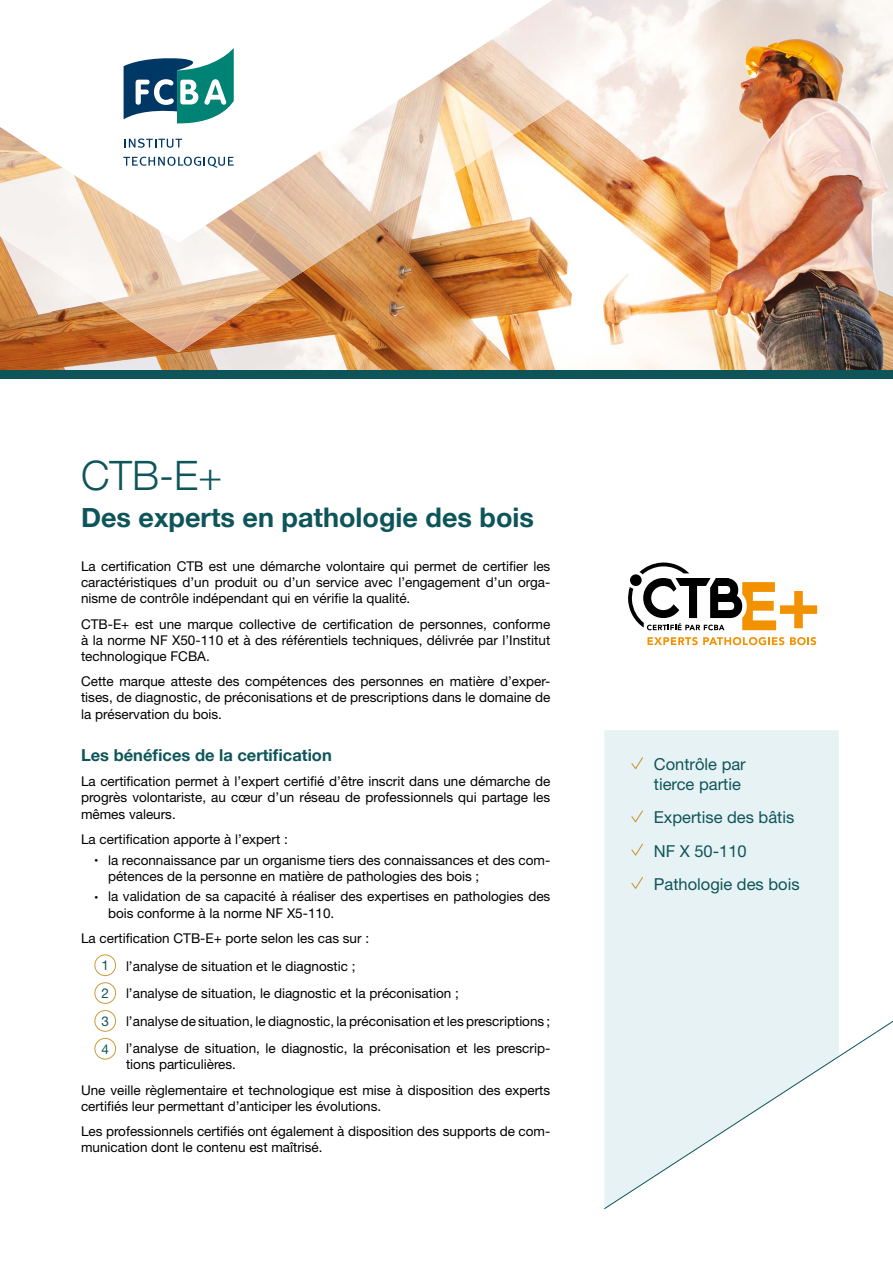
<style>
.page{position:relative;width:893px;height:1263px;background:#fff}
.page>*{position:absolute;margin:0;border:0;box-sizing:border-box;transform-origin:0 0}
.t1{font:300 40.5px "Helvetica Neue";color:#0e555a}
.t2{font:700 27px "Helvetica Neue";color:#0e555a}
.t3{font:16.5px/33.3px "Helvetica Neue";color:#0e555a}
.t4{font:700 16.5px "Helvetica Neue";color:#0e555a}
.t5{font:13.5px/16.2px "Helvetica Neue";color:#000}
.t6{font:13.5px "Helvetica Neue";color:#0e555a}
.s1{font-size:7.5px}
</style>
<div class="page">
<img style="left:631px;top:0;width:262px;height:370px">
<img style="left:526px;top:101px;width:105px;height:269px">
<img style="left:0;top:352px;width:52px;height:18px">
<img style="left:473px;top:243px;width:53px;height:127px">
<img style="left:368px;top:243px;width:105px;height:127px">
<img style="left:263px;top:303px;width:105px;height:67px">
<img style="left:52px;top:352px;width:105px;height:18px">
<img style="left:210px;top:352px;width:53px;height:18px">
<img style="left:157px;top:352px;width:53px;height:18px">
<div style="left:95px;top:954px;width:21px;height:22px;border:1px solid #cb9a3b;border-radius:50%"></div>
<div style="left:95px;top:982px;width:21px;height:22px;border:1px solid #cb9a3b;border-radius:50%"></div>
<div style="left:95px;top:1010px;width:21px;height:22px;border:1px solid #cb9a3b;border-radius:50%"></div>
<div style="left:95px;top:1038px;width:21px;height:21px;border:1px solid #cb9a3b;border-radius:50%"></div>
<div style="left:604px;top:730px;width:235px;height:281px;background:#e7f2f4"></div>
<svg style="left:630px;top:756px;width:14px;height:15px"></svg>
<svg style="left:630px;top:809px;width:14px;height:15px"></svg>
<svg style="left:630px;top:843px;width:14px;height:14px"></svg>
<svg style="left:630px;top:876px;width:14px;height:14px"></svg>
<div style="left:0;top:370px;width:893px;height:9px;background:#0e555a"></div>
<img style="left:553px;top:0;width:119px;height:101px">
<img style="left:672px;top:0;width:49px;height:32px">
<img style="left:553px;top:100px;width:14px;height:28px">
<img style="left:289px;top:243px;width:87px;height:60px">
<img style="left:0;top:243px;width:289px;height:109px">
<svg style="left:0;top:0;width:553px;height:243px"></svg>
<svg style="left:604px;top:1011px;width:289px;height:199px"></svg>
<svg style="left:124px;top:138px;width:58px;height:10px"></svg>
<svg style="left:123px;top:157px;width:111px;height:11px"></svg>
<svg style="left:124px;top:48px;width:110px;height:76px"></svg>
<svg style="left:647px;top:637px;width:137px;height:8px"></svg>
<svg style="left:790px;top:637px;width:26px;height:8px"></svg>
<svg style="left:628px;top:562px;width:189px;height:68px"></svg>
<div style="left:630px;top:574px;width:12px;height:12px;background:#000;border-radius:50%"></div>
<h1 class="t1" style="left:81px;top:451px;width:143px">CTB-E+</h1>
<h2 class="t2" style="left:81px;top:501px;width:454px">Des experts en pathologie des bois</h2>
<p class="t5" style="left:81px;top:558px;width:471px;text-align:justify">La certification CTB est une démarche volontaire qui permet de certifier les caractéristiques d’un produit ou d’un service avec l’engagement d’un orga&shy;nisme de contrôle indépendant qui en vérifie la qualité.</p>
<p class="t5" style="left:81px;top:616px;width:471px;text-align:justify">CTB-E+ est une marque collective de certification de personnes, conforme à la norme NF X50-110 et à des référentiels techniques, délivrée par l’Institut technologique FCBA.</p>
<p class="t5" style="left:81px;top:673px;width:471px;text-align:justify">Cette marque atteste des compétences des personnes en matière d’exper&shy;tises, de diagnostic, de préconisations et de prescriptions dans le domaine de la préservation du bois.</p>
<p class="t4" style="left:81px;top:745px;width:252px">Les bénéfices de la certification</p>
<p class="t5" style="left:81px;top:773px;width:471px;text-align:justify">La certification permet à l’expert certifié d’être inscrit dans une démarche de progrès volontariste, au cœur d’un réseau de professionnels qui partage les mêmes valeurs.</p>
<p class="t5" style="left:81px;top:831px;width:208px">La certification apporte à l’expert :</p>
<p class="t5" style="left:108px;top:851px;width:444px;text-indent:-14px"><span class="s1">•</span> la reconnaissance par un organisme tiers des connaissances et des com&shy;pétences de la personne en matière de pathologies des bois ;</p>
<p class="t5" style="left:108px;top:888px;width:444px;text-indent:-14px"><span class="s1">•</span> la validation de sa capacité à réaliser des expertises en pathologies des bois conforme à la norme NF X5-110.</p>
<p class="t5" style="left:81px;top:930px;width:290px">La certification CTB-E+ porte selon les cas sur :</p>
<p class="t6" style="left:102px;top:957px;width:9px">1</p>
<p class="t5" style="left:126px;top:957px;width:231px">l’analyse de situation et le diagnostic ;</p>
<p class="t6" style="left:102px;top:985px;width:9px">2</p>
<p class="t5" style="left:126px;top:985px;width:334px">l’analyse de situation, le diagnostic et la préconisation ;</p>
<p class="t6" style="left:102px;top:1013px;width:9px">3</p>
<p class="t5" style="left:126px;top:1013px;width:426px">l’analyse de situation, le diagnostic, la préconisation et les prescriptions ;</p>
<p class="t6" style="left:102px;top:1041px;width:9px">4</p>
<p class="t5" style="left:126px;top:1040px;width:426px">l’analyse de situation, le diagnostic, la préconisation et les prescrip&shy;tions particulières.</p>
<p class="t5" style="left:81px;top:1081px;width:471px">Une veille règlementaire et technologique est mise à disposition des experts certifiés leur permettant d’anticiper les évolutions.</p>
<p class="t5" style="left:81px;top:1123px;width:471px">Les professionnels certifiés ont également à disposition des supports de com&shy;munication dont le contenu est maîtrisé.</p>
<p class="t3" style="left:654px;top:754px;width:93px;line-height:19.8px">Contrôle par tierce partie</p>
<p class="t3" style="left:654px;top:801px;width:147px">Expertise des bâtis<br>NF X 50-110<br>Pathologie des bois</p>
</div>
